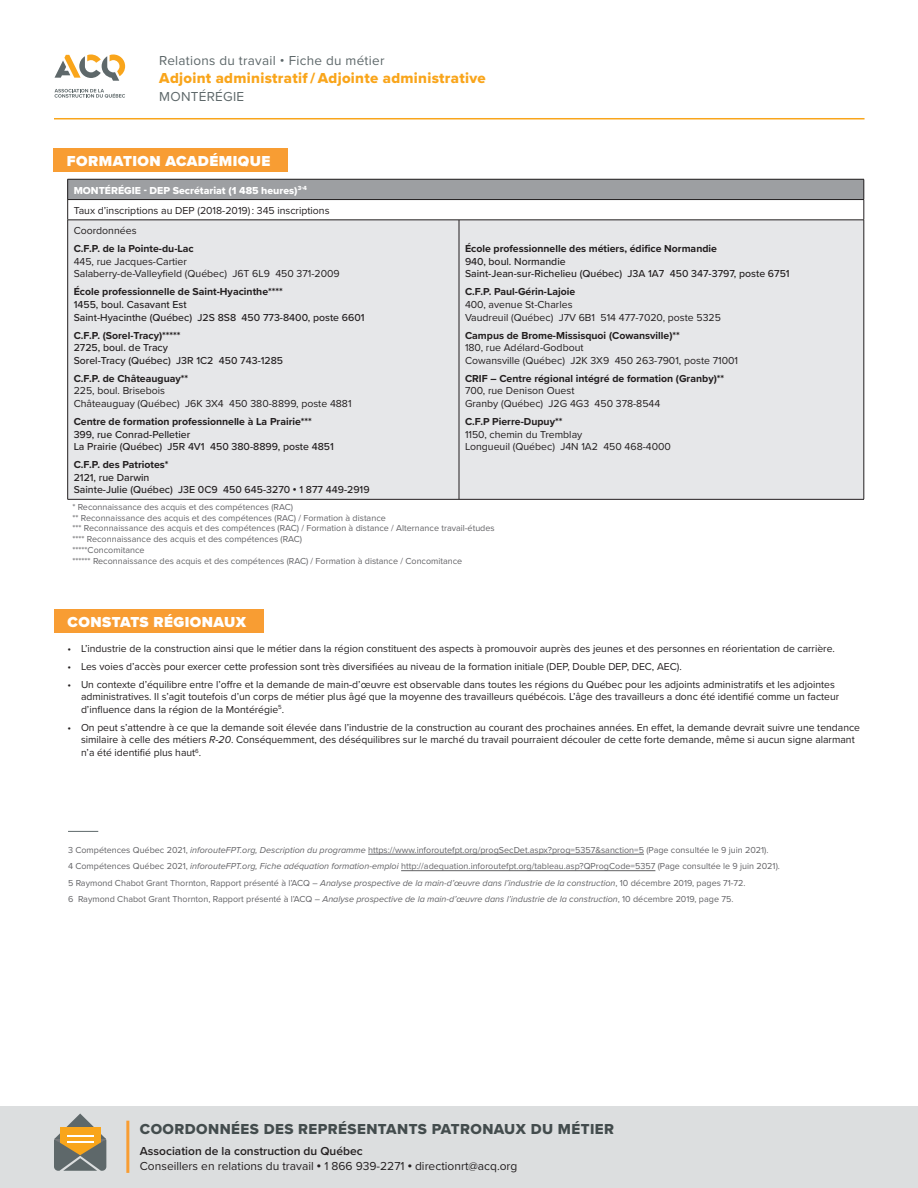
<style>
.page{position:relative;width:918px;height:1188px;background:#fff}
.page>*{position:absolute;margin:0;border:0;box-sizing:border-box;transform-origin:0 0}
.t1{font:15px "Proxima Nova Extrabld";letter-spacing:.03em;color:#434c4d}
.t2{font:15px "Proxima Nova Extrabld";letter-spacing:.02em;color:#f9a51b}
.t3{font:900 15px "Proxima Nova";letter-spacing:.03em;color:#fff}
.t4{font:13.5px "Proxima Nova";letter-spacing:.02em;color:#5e686a}
.t5{font:12px/15px "Proxima Nova";color:#231f20}
.t6{font:10.5px/12.6px "Proxima Nova";color:#231f20}
.t7{font:500 10.5px/12.6px "Proxima Nova";color:#231f20}
.t8{font:10.5px "Proxima Nova Extrabld";color:#fff}
.t9{font:9px "Proxima Nova";color:#636366}
.s1{font-weight:700}
.s2{font-weight:900}
.s3{font-style:italic}
.s4{font-weight:600}
</style>
<div class="page">
<svg style="left:55px;top:55px;width:70px;height:26px"></svg>
<svg style="left:55px;top:89px;width:70px;height:9px"></svg>
<hr style="left:54px;top:118px;width:811px;height:1px;background:#f9a51b">
<div style="left:0;top:1106px;width:918px;height:82px;background:#dcdedf"></div>
<svg style="left:54px;top:1113px;width:52px;height:58px"></svg>
<hr style="left:126px;top:1121px;width:3px;height:52px;background:#f89d33">
<div style="left:54px;top:609px;width:209px;height:23px;background:#f89d33"></div>
<hr style="left:368px;top:854px;width:276px;height:1px;background:#636366">
<hr style="left:401px;top:870px;width:254px;height:1px;background:#636366">
<hr style="left:68px;top:831px;width:30px;height:1px;background:#5e686a">
<div style="left:53px;top:148px;width:235px;height:24px;background:#f89d33"></div>
<div style="left:68px;top:179px;width:796px;height:21px;background:#9d9fa2"></div>
<div style="left:68px;top:221px;width:796px;height:278px;background:#e6e7e9"></div>
<hr style="left:68px;top:179px;width:391px;height:1px;background:#231f20">
<hr style="left:459px;top:179px;width:405px;height:1px;background:#231f20">
<hr style="left:68px;top:199px;width:391px;height:1px;background:#231f20">
<svg style="left:67px;top:179px;width:1px;height:41px"></svg>
<hr style="left:459px;top:199px;width:405px;height:1px;background:#231f20">
<svg style="left:864px;top:179px;width:1px;height:41px"></svg>
<hr style="left:68px;top:220px;width:391px;height:1px;background:#231f20">
<hr style="left:67px;top:220px;width:1px;height:279px;background:#231f20">
<hr style="left:459px;top:220px;width:405px;height:1px;background:#231f20">
<hr style="left:459px;top:220px;width:1px;height:279px;background:#231f20">
<hr style="left:864px;top:220px;width:1px;height:279px;background:#231f20">
<hr style="left:68px;top:499px;width:391px;height:1px;background:#231f20">
<hr style="left:459px;top:499px;width:405px;height:1px;background:#231f20">
<p class="t4" style="left:159px;top:50px;width:227px">Relations du travail • Fiche du métier</p>
<p class="t2" style="left:159px;top:66px;width:328px">Adjoint administratif / Adjointe administrative</p>
<p class="t4" style="left:159px;top:86px;width:87px">MONTÉRÉGIE</p>
<p class="t3" style="left:67px;top:150px;width:205px">FORMATION ACADÉMIQUE</p>
<p class="t8" style="left:74px;top:182px;width:235px">MONTÉRÉGIE - DEP Secrétariat (1 485 heures)<sup>3-4</sup></p>
<p class="t6" style="left:74px;top:204px;width:257px">Taux d’inscriptions au DEP (2018-2019) : 345 inscriptions</p>
<p class="t6" style="left:74px;top:224px;width:64px">Coordonnées</p>
<p class="t6" style="left:74px;top:242px;width:268px"><span class="s1">C.F.P. de la Pointe-du-Lac<br></span>445, rue Jacques-Cartier<br>Salaberry-de-Valleyfield (Québec) J6T 6L9 450 371-2009</p>
<p class="t7" style="left:74px;top:285px;width:292px"><span class="s1">École professionnelle de Saint-Hyacinthe****<br></span>1455, boul. Casavant Est<br>Saint-Hyacinthe (Québec) J2S 8S8 450 773-8400, poste 6601</p>
<p class="t7" style="left:74px;top:328px;width:211px"><span class="s1">C.F.P. (Sorel-Tracy)*****<br></span>2725, boul. de Tracy<br>Sorel-Tracy (Québec) J3R 1C2 450 743-1285</p>
<p class="t6" style="left:74px;top:371px;width:279px"><span class="s1">C.F.P. de Châteauguay**<br></span>225, boul. Brisebois<br>Châteauguay (Québec) J6K 3X4 450 380-8899, poste 4881</p>
<p class="t7" style="left:74px;top:415px;width:262px"><span class="s1">Centre de formation professionnelle à La Prairie***<br></span>399, rue Conrad-Pelletier<br>La Prairie (Québec) J5R 4V1 450 380-8899, poste 4851</p>
<p class="t7" style="left:74px;top:458px;width:297px"><span class="s1">C.F.P. des Patriotes*<br></span>2121, rue Darwin<br>Sainte-Julie (Québec) J3E 0C9 450 645-3270 <span class="s2">•</span> 1 877 449-2919</p>
<p class="t7" style="left:465px;top:242px;width:326px"><span class="s1">École professionnelle des métiers, édifice Normandie<br></span>940, boul. Normandie<br>Saint-Jean-sur-Richelieu (Québec) J3A 1A7 450 347-3797, poste 6751</p>
<p class="t6" style="left:465px;top:285px;width:257px"><span class="s1">C.F.P. Paul-Gérin-Lajoie<br></span>400, avenue St-Charles<br>Vaudreuil (Québec) J7V 6B1 514 477-7020, poste 5325</p>
<p class="t6" style="left:465px;top:328px;width:275px"><span class="s1">Campus de Brome-Missisquoi (Cowansville)**<br></span>180, rue Adélard-Godbout<br>Cowansville (Québec) J2K 3X9 450 263-7901, poste 71001</p>
<p class="t6" style="left:465px;top:371px;width:261px"><span class="s1">CRIF – Centre régional intégré de formation (Granby)**<br></span>700, rue Denison Ouest<br>Granby (Québec) J2G 4G3 450 378-8544</p>
<p class="t6" style="left:465px;top:415px;width:208px"><span class="s1">C.F.P Pierre-Dupuy**<br></span>1150, chemin du Tremblay<br>Longueuil (Québec) J4N 1A2 450 468-4000</p>
<p class="t9" style="left:72px;top:500px;width:222px">* Reconnaissance des acquis et des compétences (RAC)</p>
<p class="t9" style="left:72px;top:511px;width:315px">** Reconnaissance des acquis et des compétences (RAC) / Formation à distance</p>
<p class="t9" style="left:72px;top:522px;width:424px">*** Reconnaissance des acquis et des compétences (RAC) / Formation à distance / Alternance travail-études</p>
<p class="t9" style="left:72px;top:533px;width:231px">**** Reconnaissance des acquis et des compétences (RAC)</p>
<p class="t9" style="left:72px;top:543px;width:74px">*****Concomitance</p>
<p class="t9" style="left:72px;top:554px;width:392px">****** Reconnaissance des acquis et des compétences (RAC) / Formation à distance / Concomitance</p>
<p class="t3" style="left:68px;top:611px;width:180px">CONSTATS RÉGIONAUX</p>
<p class="t6" style="left:68px;top:641px;width:769px">• L’industrie de la construction ainsi que le métier dans la région constituent des aspects à promouvoir auprès des jeunes et des personnes en réorientation de carrière.</p>
<p class="t6" style="left:68px;top:659px;width:616px">• Les voies d’accès pour exercer cette profession sont très diversifiées au niveau de la formation initiale (DEP, Double DEP, DEC, AEC).</p>
<p class="t6" style="left:81px;top:677px;width:760px;text-indent:-14px">• Un contexte d’équilibre entre l’offre et la demande de main-d’œuvre est observable dans toutes les régions du Québec pour les adjoints administratifs et les adjointes administratives. Il s’agit toutefois d’un corps de métier plus âgé que la moyenne des travailleurs québécois. L’âge des travailleurs a donc été identifié comme un facteur d’influence dans la région de la Montérégie<sup>5</sup>.</p>
<p class="t6" style="left:81px;top:721px;width:781px;text-indent:-14px">• On peut s’attendre à ce que la demande soit élevée dans l’industrie de la construction au courant des prochaines années. En effet, la demande devrait suivre une tendance similaire à celle des métiers <span class="s3">R-20</span>. Conséquemment, des déséquilibres sur le marché du travail pourraient découler de cette forte demande, même si aucun signe alarmant n’a été identifié plus haut<sup>6</sup>.</p>
<p class="t9" style="left:68px;top:843px;width:702px">3 Compétences Québec 2021, <span class="s3">inforouteFPT.org, Description du programme</span> https://www.inforoutefpt.org/progSecDet.aspx?prog=5357&amp;sanction=5 (Page consultée le 9 juin 2021).</p>
<p class="t9" style="left:68px;top:860px;width:713px">4 Compétences Québec 2021, <span class="s3">inforouteFPT.org, Fiche adéquation formation-emploi</span> http://adequation.inforoutefpt.org/tableau.asp?QProgCode=5357 (Page consultée le 9 juin 2021).</p>
<p class="t9" style="left:68px;top:876px;width:679px">5 Raymond Chabot Grant Thornton, Rapport présenté à l’ACQ – <span class="s3">Analyse prospective de la main-d’œuvre dans l’industrie de la construction</span>, 10 décembre 2019, pages 71-72.</p>
<p class="t9" style="left:68px;top:893px;width:667px">6 Raymond Chabot Grant Thornton, Rapport présenté à l’ACQ – <span class="s3">Analyse prospective de la main-d’œuvre dans l’industrie de la construction</span>, 10 décembre 2019, page 75.</p>
<h1 class="t1" style="left:140px;top:1118px;width:476px">COORDONNÉES DES REPRÉSENTANTS PATRONAUX DU MÉTIER</h1>
<p class="t5" style="left:140px;top:1143px;width:379px"><span class="s4">Association de la construction du Québec<br></span>Conseillers en relations du travail <span class="s2">•</span> 1 866 939-2271 <span class="s2">•</span> directionrt@acq.org</p>
</div>
